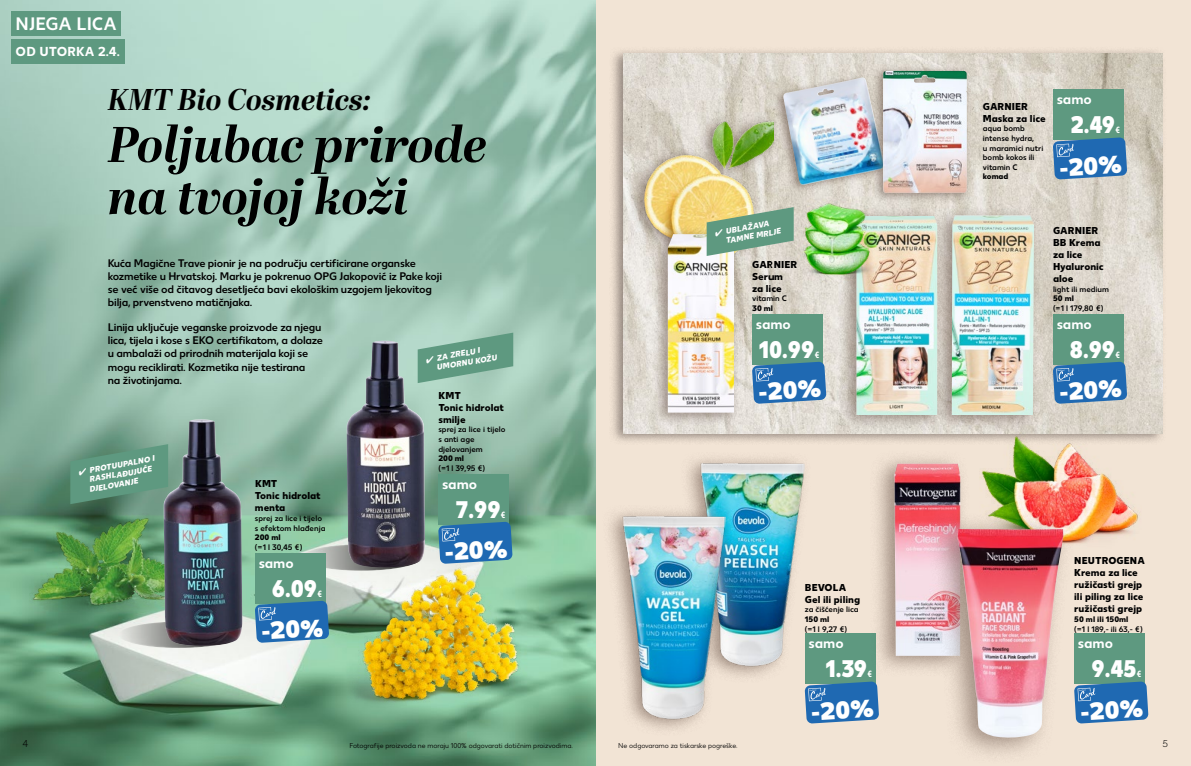
<style>
.page{position:relative;width:1191px;height:766px;background:#fff}
.page>*{position:absolute;margin:0;border:0;box-sizing:border-box;transform-origin:0 0}
.t1{font:italic 700 50px/52px "Abril Display";color:#000}
.t2{font:italic 700 30px "Abril Display";color:#000}
.t3{font:800 24.6px "Kaufland";color:#fff}
.t4{font:800 24px "Kaufland";color:#fff;scale:.89 1}
.t5{font:500 18px "Kaufland";color:#fff}
.t6{font:700 14px "Kaufland";letter-spacing:-.005em;color:#fff}
.t7{font:700 13px "Kaufland";letter-spacing:.01em;color:#fff}
.t8{font:500 11px/13.2px "Kaufland";letter-spacing:-.02em;color:#000}
.t9{font:10px/12px "Kaufland Bold+";color:#000}
.t10{font:300 10px "Kaufland";color:#000}
.t11{font:700 9px "Kaufland";color:#fff;scale:.89 1}
.t12{font:500 8px/9.6px "Kaufland";color:#000}
.t13{font:italic 8px/9.6px "Kaufland Bold+";color:#fff}
.t14{font:8px "Kaufland Bold+";color:#000}
.t15{font:7px "Kaufland";color:#000}
</style>
<div class="page">
<div style="left:595px;top:0;width:596px;height:765px;background:#f2e4d5"></div>
<img style="left:0;top:0;width:595px;height:765px">
<div style="left:679px;top:451px;width:132px;height:232px;background:#4c352b;opacity:.5"></div>
<img style="left:701px;top:461px;width:103px;height:206px">
<img style="left:29px;top:513px;width:135px;height:101px">
<div style="left:609px;top:47px;width:557px;height:398px;background:#362c2a;opacity:.5"></div>
<img style="left:624px;top:53px;width:538px;height:380px">
<div style="left:805px;top:655px;width:70px;height:28px;background:#5e9980"></div>
<div style="left:805px;top:633px;width:70px;height:21px;background:#5e9980"></div>
<svg style="left:804px;top:681px;width:75px;height:42px;background:#3778b3"></svg>
<div style="left:1074px;top:655px;width:71px;height:28px;background:#5e9980"></div>
<div style="left:1074px;top:633px;width:71px;height:21px;background:#5e9980"></div>
<svg style="left:1075px;top:681px;width:73px;height:42px;background:#3375b3"></svg>
<div style="left:1053px;top:111px;width:70px;height:29px;background:#5e9980"></div>
<div style="left:1053px;top:90px;width:70px;height:21px;background:#5e9980"></div>
<svg style="left:1052px;top:137px;width:75px;height:42px;background:#3677b2"></svg>
<div style="left:1053px;top:335px;width:70px;height:29px;background:#5e9980"></div>
<div style="left:1053px;top:314px;width:70px;height:21px;background:#5e9980"></div>
<svg style="left:1052px;top:361px;width:75px;height:42px;background:#3476b1"></svg>
<div style="left:752px;top:335px;width:71px;height:29px;background:#5e9980"></div>
<div style="left:752px;top:314px;width:71px;height:21px;background:#5e9980"></div>
<svg style="left:752px;top:361px;width:74px;height:42px;background:#3376b2"></svg>
<div style="left:602px;top:504px;width:130px;height:232px;background:#4c352b;opacity:.5"></div>
<img style="left:622px;top:514px;width:104px;height:206px">
<div style="left:771px;top:72px;width:117px;height:122px;background:#4c352b;opacity:.5"></div>
<img style="left:782px;top:77px;width:88px;height:108px">
<svg style="left:118px;top:621px;width:121px;height:26px"></svg>
<svg style="left:301px;top:544px;width:121px;height:26px"></svg>
<img style="left:164px;top:419px;width:79px;height:226px">
<img style="left:347px;top:340px;width:78px;height:217px">
<div style="left:255px;top:574px;width:71px;height:29px;background:#5e9980"></div>
<div style="left:255px;top:553px;width:71px;height:21px;background:#5e9980"></div>
<svg style="left:255px;top:601px;width:68px;height:41px;background:#2e73b3"></svg>
<img style="left:323px;top:557px;width:231px;height:154px">
<div style="left:438px;top:495px;width:71px;height:29px;background:#5e9980"></div>
<div style="left:438px;top:474px;width:71px;height:21px;background:#5e9980"></div>
<svg style="left:438px;top:521px;width:74px;height:42px;background:#2f74b0"></svg>
<div style="left:932px;top:204px;width:109px;height:227px;background:#4c352b;opacity:.5"></div>
<img style="left:951px;top:215px;width:83px;height:200px">
<div style="left:836px;top:205px;width:108px;height:226px;background:#4c352b;opacity:.5"></div>
<img style="left:856px;top:216px;width:81px;height:199px">
<div style="left:618px;top:111px;width:163px;height:163px;background:#4c352b;opacity:.5"></div>
<img style="left:632px;top:111px;width:141px;height:163px">
<div style="left:651px;top:225px;width:89px;height:201px;background:#4c352b;opacity:.5"></div>
<img style="left:668px;top:234px;width:66px;height:178px">
<div style="left:870px;top:64px;width:101px;height:140px;background:#4c352b;opacity:.5"></div>
<img style="left:883px;top:71px;width:83px;height:122px">
<div style="left:869px;top:449px;width:101px;height:227px;background:#4c352b;opacity:.5"></div>
<img style="left:894px;top:463px;width:66px;height:192px">
<img style="left:979px;top:432px;width:162px;height:112px">
<div style="left:925px;top:512px;width:150px;height:251px;background:#4c352b;opacity:.5"></div>
<img style="left:957px;top:529px;width:106px;height:208px">
<img style="left:771px;top:187px;width:127px;height:99px">
<svg style="left:706px;top:207px;width:87px;height:49px;background:#8aad8e"></svg>
<svg style="left:418px;top:332px;width:95px;height:51px;background:#79ac96"></svg>
<svg style="left:70px;top:444px;width:98px;height:60px;background:#60967e"></svg>
<div style="left:11px;top:40px;width:114px;height:24px;background:#5e9980"></div>
<div style="left:11px;top:11px;width:110px;height:24px;background:#5e9980"></div>
<h3 class="t5" style="left:16px;top:13px;width:103px">NJEGA LICA</h3>
<p class="t7" style="left:16px;top:44px;width:106px">OD UTORKA 2.4.</p>
<h2 class="t2" style="left:108px;top:78px;width:264px">KMT Bio Cosmetics:</h2>
<h1 class="t1" style="left:108px;top:121px;width:380px">Poljubac prirode na tvojoj koži</h1>
<p class="t8" style="left:108px;top:256px;width:336px">Kuća Magične Trave pionir je na području certificirane organske kozmetike u Hrvatskoj. Marku je pokrenuo OPG Jakopović iz Pake koji se već više od čitavog desetljeća bavi ekološkim uzgojem ljekovitog bilja, prvenstveno matičnjaka.</p>
<p class="t8" style="left:108px;top:321px;width:217px">Linija uključuje veganske proizvode za njegu lica, tijela i kose s EKO certifikatom, a dolaze u ambalaži od prirodnih materijala koji se mogu reciklirati. Kozmetika nije testirana<br>na životinjama.</p>
<p class="t13" style="left:434px;top:353px;width:62px;text-indent:-10px;rotate:-10deg">✓ ZA ZRELU I<br>UMORNU KOŽU</p>
<p class="t13" style="left:85px;top:465px;width:71px;text-indent:-8px;rotate:-10deg">✓ PROTUUPALNO I<br>RASHLAĐUJUĆE<br>DJELOVANJE</p>
<p class="t9" style="left:255px;top:478px;width:67px">KMT<br>Tonic hidrolat menta</p>
<p class="t12" style="left:255px;top:513px;width:72px">sprej za lice i tijelo s efektom hlađenja</p>
<p class="t14" style="left:255px;top:532px;width:27px">200 ml</p>
<p class="t12" style="left:255px;top:542px;width:49px">(=1 l 30,45 €)</p>
<h3 class="t4" style="left:272px;top:573px;width:52px">6.09</h3>
<p class="t11" style="left:317px;top:588px;width:7px">€</p>
<p class="t6" style="left:259px;top:554px;width:37px">samo</p>
<h3 class="t3" style="left:260px;top:615px;width:64px;rotate:-3deg">-20%</h3>
<p class="t9" style="left:438px;top:389px;width:67px">KMT<br>Tonic hidrolat smilje</p>
<p class="t12" style="left:438px;top:425px;width:69px">sprej za lice i tijelo s anti age djelovanjem</p>
<p class="t14" style="left:438px;top:453px;width:27px">200 ml</p>
<p class="t12" style="left:438px;top:463px;width:48px">(=1 l 39,95 €)</p>
<h3 class="t4" style="left:455px;top:494px;width:52px">7.99</h3>
<p class="t11" style="left:500px;top:509px;width:7px">€</p>
<p class="t6" style="left:442px;top:475px;width:37px">samo</p>
<h3 class="t3" style="left:444px;top:537px;width:64px;rotate:-3deg">-20%</h3>
<p class="t13" style="left:723px;top:226px;width:57px;text-indent:-10px;rotate:-10deg">✓ UBLAŽAVA<br>TAMNE MRLJE</p>
<p class="t9" style="left:752px;top:258px;width:47px">GARNIER<br>Serum<br>za lice</p>
<p class="t12" style="left:752px;top:294px;width:36px">vitamin C</p>
<p class="t14" style="left:752px;top:303px;width:22px">30 ml</p>
<h3 class="t4" style="left:759px;top:334px;width:64px">10.99</h3>
<p class="t11" style="left:814px;top:349px;width:7px">€</p>
<p class="t6" style="left:756px;top:315px;width:37px">samo</p>
<h3 class="t3" style="left:757px;top:377px;width:64px;rotate:-3deg">-20%</h3>
<p class="t9" style="left:805px;top:581px;width:57px">BEVOLA<br>Gel ili piling</p>
<p class="t12" style="left:805px;top:604px;width:55px">za čišćenje lica</p>
<p class="t14" style="left:805px;top:614px;width:26px">150 ml</p>
<p class="t12" style="left:805px;top:624px;width:44px">(=1 l 9,27 €)</p>
<h3 class="t4" style="left:825px;top:654px;width:48px">1.39</h3>
<p class="t11" style="left:867px;top:668px;width:7px">€</p>
<p class="t6" style="left:808px;top:634px;width:37px">samo</p>
<h3 class="t3" style="left:810px;top:696px;width:64px;rotate:-3deg">-20%</h3>
<p class="t9" style="left:982px;top:100px;width:64px">GARNIER<br>Maska za lice</p>
<p class="t12" style="left:982px;top:124px;width:62px">aqua bomb intense hydra,<br>u maramici nutri bomb kokos ili vitamin C</p>
<p class="t14" style="left:982px;top:172px;width:27px">komad</p>
<p class="t6" style="left:1056px;top:91px;width:37px">samo</p>
<h3 class="t4" style="left:1070px;top:110px;width:51px">2.49</h3>
<p class="t11" style="left:1115px;top:125px;width:7px">€</p>
<h3 class="t3" style="left:1058px;top:153px;width:64px;rotate:-3deg">-20%</h3>
<p class="t9" style="left:1053px;top:224px;width:52px">GARNIER<br>BB Krema za lice<br>Hyaluronic aloe</p>
<p class="t12" style="left:1053px;top:284px;width:58px">light ili medium</p>
<p class="t14" style="left:1053px;top:293px;width:22px">50 ml</p>
<p class="t12" style="left:1053px;top:303px;width:52px">(=1 l 179,80 €)</p>
<h3 class="t4" style="left:1070px;top:334px;width:52px">8.99</h3>
<p class="t11" style="left:1115px;top:349px;width:7px">€</p>
<p class="t6" style="left:1056px;top:315px;width:37px">samo</p>
<h3 class="t3" style="left:1058px;top:377px;width:64px;rotate:-3deg">-20%</h3>
<p class="t9" style="left:1074px;top:555px;width:72px">NEUTROGENA<br>Krema za lice ružičasti grejp ili piling za lice ružičasti grejp</p>
<p class="t14" style="left:1074px;top:614px;width:56px">50 ml ili 150ml</p>
<p class="t12" style="left:1074px;top:624px;width:70px">(=1 l 189,- ili 63,- €)</p>
<h3 class="t4" style="left:1091px;top:654px;width:52px">9.45</h3>
<p class="t11" style="left:1136px;top:668px;width:7px">€</p>
<p class="t6" style="left:1078px;top:634px;width:37px">samo</p>
<h3 class="t3" style="left:1079px;top:696px;width:64px;rotate:-3deg">-20%</h3>
<p class="t10" style="left:22px;top:737px;width:7px">4</p>
<p class="t15" style="left:349px;top:741px;width:225px">Fotografije proizvoda ne moraju 100% odgovarati dotičnim proizvodima.</p>
<p class="t15" style="left:618px;top:741px;width:121px">Ne odgovaramo za tiskarske pogreške.</p>
<p class="t10" style="left:1162px;top:737px;width:7px">5</p>
</div>
